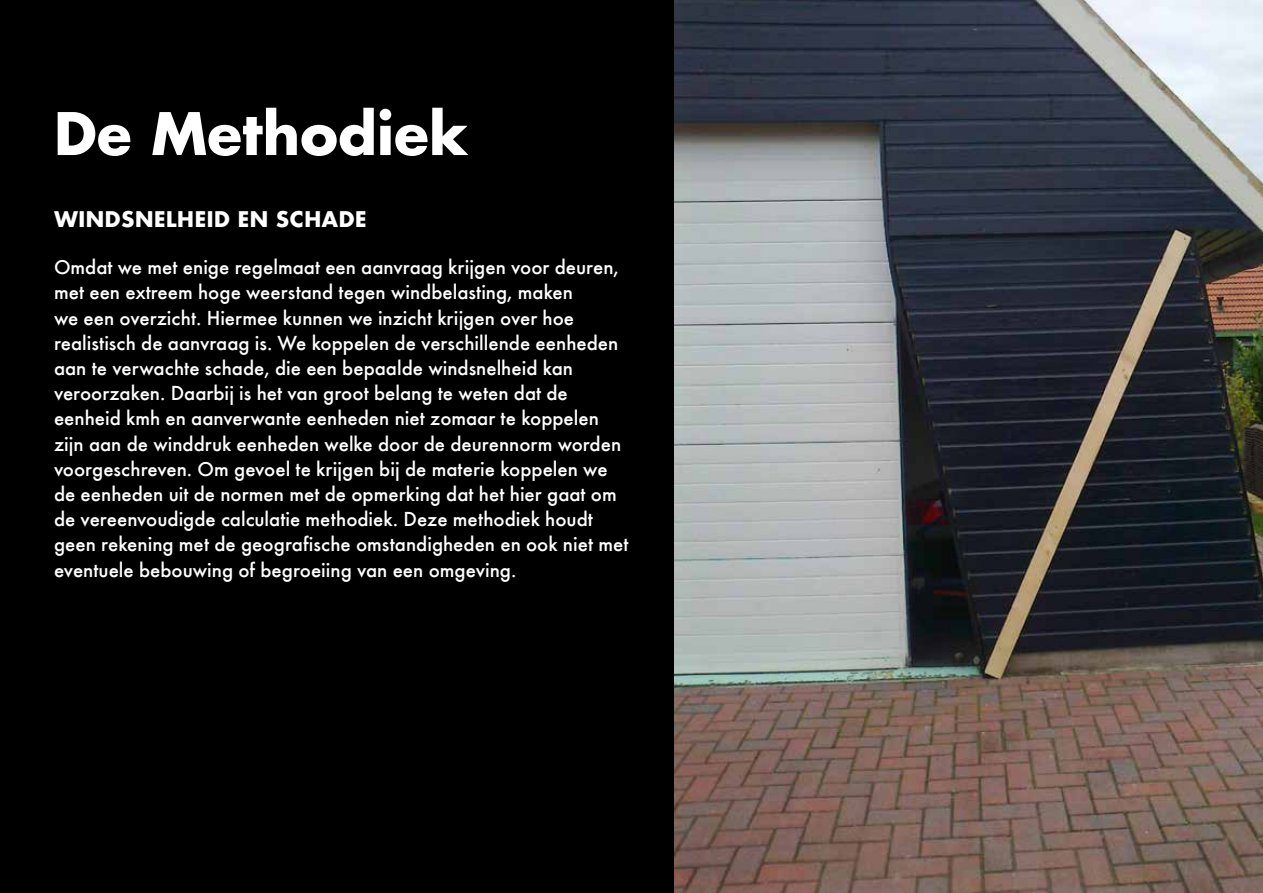
<style>
.page{position:relative;width:1263px;height:893px;background:#000}
.page>*{position:absolute;margin:0;border:0;box-sizing:border-box;transform-origin:0 0}
.t1{font:700 57px "Futura Std";color:#fff}
.t2{font:500 21px/25.2px "Futura T";color:#fff}
.t3{font:700 21px "Futura";color:#fff}
</style>
<div class="page">
<img style="left:675px;top:0;width:588px;height:893px">
<h1 class="t1" style="left:54px;top:96px;width:415px">De Methodiek</h1>
<p class="t3" style="left:54px;top:204px;width:314px">WINDSNELHEID EN SCHADE</p>
<p class="t2" style="left:54px;top:254px;width:576px">Omdat we met enige regelmaat een aanvraag krijgen voor deuren, met een extreem hoge weerstand tegen windbelasting, maken<br>we een overzicht. Hiermee kunnen we inzicht krijgen over hoe realistisch de aanvraag is. We koppelen de verschillende eenheden aan te verwachte schade, die een bepaalde windsnelheid kan veroorzaken. Daarbij is het van groot belang te weten dat de eenheid kmh en aanverwante eenheden niet zomaar te koppelen zijn aan de winddruk eenheden welke door de deurennorm worden voorgeschreven. Om gevoel te krijgen bij de materie koppelen we de eenheden uit de normen met de opmerking dat het hier gaat om de vereenvoudigde calculatie methodiek. Deze methodiek houdt geen rekening met de geografische omstandigheden en ook niet met eventuele bebouwing of begroeiing van een omgeving.</p>
</div>
